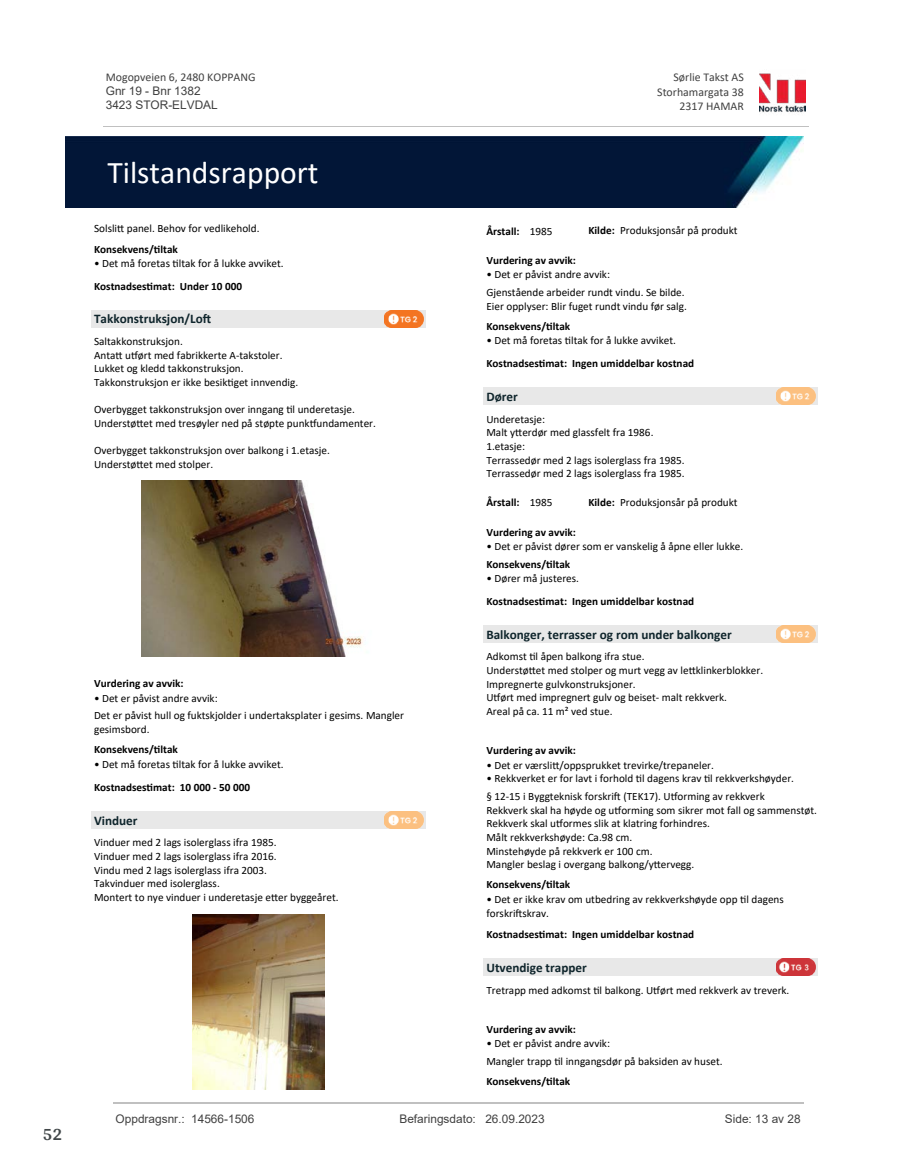
<style>
.page{position:relative;width:915px;height:1172px;background:#fff}
.page>*{position:absolute;margin:0;border:0;box-sizing:border-box;transform-origin:0 0}
.t1{font:31.65px "Calibri";color:#fff}
.t2{font:700 18px "Arya";color:#414749}
.t3{font:700 13.2px "Calibri";color:#0f252c}
.t4{font:11.85px/14.2px "Arial";color:#404040}
.t5{font:11.85px/14.5px "Calibri";color:#404040;text-align:right}
.t6{font:11.25px/13.6px "Calibri";color:#000}
.t7{font:700 11.25px "Calibri";color:#000}
.s1{font-weight:400}
.s2{font-weight:700}
</style>
<div class="page">
<svg style="left:423px;top:310px;width:2px;height:17px"></svg>
<img style="left:383px;top:310px;width:40px;height:17px">
<div style="left:91px;top:310px;width:292px;height:17px;background:#e8e8e8"></div>
<img style="left:141px;top:480px;width:222px;height:176px">
<svg style="left:423px;top:811px;width:2px;height:17px"></svg>
<img style="left:383px;top:811px;width:40px;height:17px">
<div style="left:91px;top:811px;width:292px;height:17px;background:#e8e8e8"></div>
<img style="left:193px;top:914px;width:131px;height:176px">
<svg style="left:775px;top:388px;width:42px;height:17px"></svg>
<img style="left:775px;top:387px;width:40px;height:17px">
<div style="left:483px;top:388px;width:292px;height:17px;background:#e8e8e8"></div>
<svg style="left:775px;top:626px;width:42px;height:17px"></svg>
<img style="left:775px;top:625px;width:40px;height:17px">
<div style="left:483px;top:626px;width:292px;height:17px;background:#e8e8e8"></div>
<svg style="left:775px;top:959px;width:42px;height:17px"></svg>
<img style="left:775px;top:958px;width:40px;height:17px">
<div style="left:483px;top:959px;width:292px;height:17px;background:#e8e8e8"></div>
<img style="left:65px;top:137px;width:738px;height:71px">
<img style="left:759px;top:73px;width:46px;height:40px">
<hr style="left:103px;top:126px;width:705px;height:1px;background:#c0c0c0">
<hr style="left:113px;top:1102px;width:690px;height:1px;background:#c0c0c0">
<h2 class="t2" style="left:43px;top:1123px;width:21px">52</h2>
<p class="t5" style="left:106px;top:70px;width:151px">Mogopveien 6, 2480 KOPPANG</p>
<p class="t4" style="left:106px;top:84px;width:113px">Gnr 19 - Bnr 1382<br>3423 STOR-ELVDAL</p>
<h1 class="t1" style="left:107px;top:150px;width:213px">Tilstandsrapport</h1>
<p class="t6" style="left:94px;top:222px;width:167px">Solsli琀琀 panel. Behov for vedlikehold.</p>
<p class="t7" style="left:94px;top:241px;width:85px">Konsekvens/琀椀ltak</p>
<p class="t6" style="left:94px;top:256px;width:191px">• Det må foretas 琀椀ltak for å lukke avviket.</p>
<p class="t7" style="left:94px;top:278px;width:149px">Kostnadses琀椀mat: Under 10 000</p>
<p class="t3" style="left:94px;top:310px;width:118px">Takkonstruksjon/Lo昀琀</p>
<p class="t6" style="left:94px;top:334px;width:206px">Saltakkonstruksjon.<br>Anta琀琀 u琀昀ørt med fabrikkerte A-takstoler.<br>Lukket og kledd takkonstruksjon.<br>Takkonstruksjon er ikke besik琀椀get innvendig.</p>
<p class="t6" style="left:94px;top:403px;width:283px">Overbygget takkonstruksjon over inngang 琀椀l underetasje.<br>Understø琀琀et med tresøyler ned på støpte punk琀昀undamenter.</p>
<p class="t6" style="left:94px;top:444px;width:237px">Overbygget takkonstruksjon over balkong i 1.etasje.<br>Understø琀琀et med stolper.</p>
<p class="t7" style="left:94px;top:676px;width:91px">Vurdering av avvik:</p>
<p class="t6" style="left:94px;top:689px;width:311px;line-height:17.5px">• Det er påvist andre avvik:<br>Det er påvist hull og fuktskjolder i undertaksplater i gesims. Mangler</p>
<p class="t6" style="left:94px;top:722px;width:57px">gesimsbord.</p>
<p class="t7" style="left:94px;top:742px;width:85px">Konsekvens/琀椀ltak</p>
<p class="t6" style="left:94px;top:757px;width:191px">• Det må foretas 琀椀ltak for å lukke avviket.</p>
<p class="t7" style="left:94px;top:779px;width:157px">Kostnadses琀椀mat: 10 000 - 50 000</p>
<p class="t3" style="left:94px;top:811px;width:45px">Vinduer</p>
<p class="t6" style="left:94px;top:835px;width:246px">Vinduer med 2 lags isolerglass ifra 1985.<br>Vinduer med 2 lags isolerglass ifra 2016.<br>Vindu med 2 lags isolerglass ifra 2003.<br>Takvinduer med isolerglass.<br>Montert to nye vinduer i underetasje e琀琀er byggeåret.</p>
<p class="t5" style="left:657px;top:70px;width:88px">Sørlie Takst AS<br>Storhamargata 38<br>2317 HAMAR</p>
<p class="t7" style="left:486px;top:223px;width:68px">Årstall: <span class="s1">1985</span></p>
<p class="t6" style="left:588px;top:223px;width:151px"><span class="s2">Kilde:</span> Produksjonsår på produkt</p>
<p class="t7" style="left:486px;top:252px;width:91px">Vurdering av avvik:</p>
<p class="t6" style="left:486px;top:265px;width:200px;line-height:17.5px">• Det er påvist andre avvik:<br>Gjenstående arbeider rundt vindu. Se bilde.</p>
<p class="t6" style="left:486px;top:299px;width:202px">Eier opplyser: Blir fuget rundt vindu før salg.</p>
<p class="t7" style="left:486px;top:318px;width:85px">Konsekvens/琀椀ltak</p>
<p class="t6" style="left:486px;top:333px;width:191px">• Det må foretas 琀椀ltak for å lukke avviket.</p>
<p class="t7" style="left:486px;top:355px;width:209px">Kostnadses琀椀mat: Ingen umiddelbar kostnad</p>
<p class="t3" style="left:486px;top:387px;width:33px">Dører</p>
<p class="t6" style="left:486px;top:412px;width:199px">Underetasje:<br>Malt y琀琀erdør med glassfelt fra 1986.<br>1.etasje:<br>Terrassedør med 2 lags isolerglass fra 1985.<br>Terrassedør med 2 lags isolerglass fra 1985.</p>
<p class="t7" style="left:486px;top:495px;width:68px">Årstall: <span class="s1">1985</span></p>
<p class="t6" style="left:588px;top:495px;width:151px"><span class="s2">Kilde:</span> Produksjonsår på produkt</p>
<p class="t7" style="left:486px;top:524px;width:91px">Vurdering av avvik:</p>
<p class="t6" style="left:486px;top:539px;width:258px">• Det er påvist dører som er vanskelig å åpne eller lukke.</p>
<p class="t7" style="left:486px;top:556px;width:85px">Konsekvens/琀椀ltak</p>
<p class="t6" style="left:486px;top:571px;width:94px">• Dører må justeres.</p>
<p class="t7" style="left:486px;top:593px;width:209px">Kostnadses琀椀mat: Ingen umiddelbar kostnad</p>
<p class="t3" style="left:486px;top:625px;width:247px">Balkonger, terrasser og rom under balkonger</p>
<p class="t6" style="left:486px;top:649px;width:278px">Adkomst 琀椀l åpen balkong ifra stue.<br>Understø琀琀et med stolper og murt vegg av le琀琀klinkerblokker.<br>Impregnerte gulvkonstruksjoner.<br>U琀昀ørt med impregnert gulv og beiset- malt rekkverk.<br>Areal på ca. 11 m² ved stue.</p>
<p class="t7" style="left:486px;top:742px;width:91px">Vurdering av avvik:</p>
<p class="t6" style="left:486px;top:758px;width:229px">• Det er værsli琀琀/oppsprukket trevirke/trepaneler.</p>
<p class="t6" style="left:486px;top:769px;width:309px;line-height:17.5px">• Rekkverket er for lavt i forhold 琀椀l dagens krav 琀椀l rekkverkshøyder. § 12-15 i Byggteknisk forskri昀琀 (TEK17). U琀昀orming av rekkverk</p>
<p class="t6" style="left:486px;top:803px;width:332px">Rekkverk skal ha høyde og u琀昀orming som sikrer mot fall og sammenstøt.<br>Rekkverk skal u琀昀ormes slik at klatring forhindres.<br>Målt rekkverkshøyde: Ca.98 cm.<br>Minstehøyde på rekkverk er 100 cm.<br>Mangler beslag i overgang balkong/y琀琀ervegg.</p>
<p class="t7" style="left:486px;top:877px;width:85px">Konsekvens/琀椀ltak</p>
<p class="t6" style="left:486px;top:892px;width:299px">• Det er ikke krav om utbedring av rekkverkshøyde opp 琀椀l dagens forskri昀琀skrav.</p>
<p class="t7" style="left:486px;top:926px;width:209px">Kostnadses琀椀mat: Ingen umiddelbar kostnad</p>
<p class="t3" style="left:486px;top:958px;width:102px">Utvendige trapper</p>
<p class="t6" style="left:486px;top:983px;width:304px">Tretrapp med adkomst 琀椀l balkong. U琀昀ørt med rekkverk av treverk.</p>
<p class="t7" style="left:486px;top:1021px;width:91px">Vurdering av avvik:</p>
<p class="t6" style="left:486px;top:1034px;width:237px;line-height:17.5px">• Det er påvist andre avvik:<br>Mangler trapp 琀椀l inngangsdør på baksiden av huset.</p>
<p class="t7" style="left:486px;top:1073px;width:85px">Konsekvens/琀椀ltak</p>
<p class="t4" style="left:116px;top:1112px;width:140px">Oppdragsnr.: 14566-1506</p>
<p class="t4" style="left:399px;top:1112px;width:147px">Befaringsdato: 26.09.2023</p>
<p class="t4" style="left:724px;top:1112px;width:77px">Side: 13 av 28</p>
</div>
